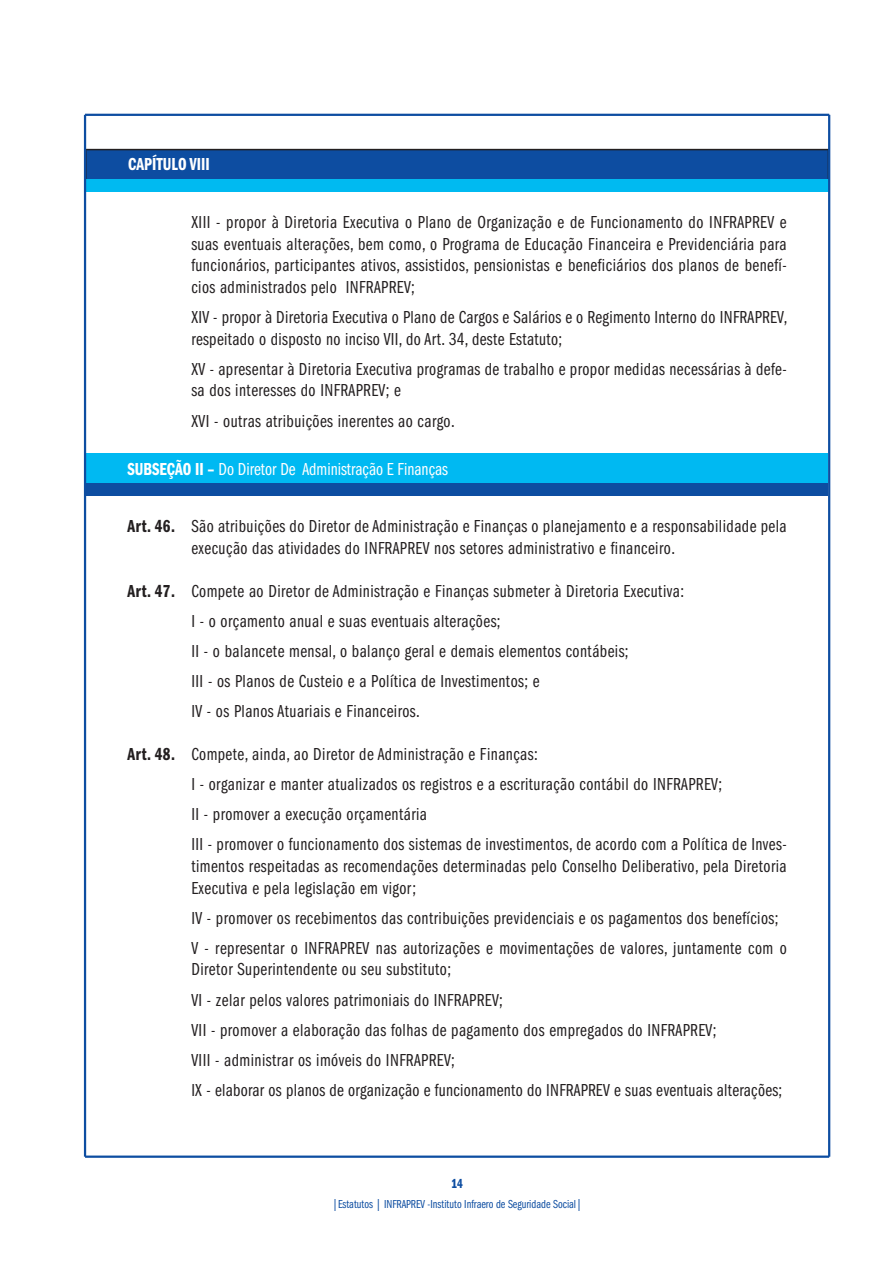
<style>
.page{position:relative;width:893px;height:1263px;background:#fff}
.page>*{position:absolute;margin:0;border:0;box-sizing:border-box;transform-origin:0 0}
.artigos_numerados{font:18px/21.6px "ITC Franklin Gothic Std Bk Cp";letter-spacing:.025em;color:#231f20;text-align:justify}
.artigos{font:18px/21.6px "ITC Franklin Gothic Std Bk Cp";letter-spacing:.025em;color:#231f20}
.titulo_seção{font:18px "ITC Franklin Gothic Std Bk Cp";color:#fff}
.titulo_II{font:18px "ITC Franklin Gothic Std Dm Cp";color:#fff}
.t1{font:13.5px "ITC Franklin Gothic Std Dm Cp";color:#0d4da1}
.t2{font:12px "ITC Franklin Gothic Std Bk Cp";color:#0d4da1}
.s1{font-family:"ITC Franklin Gothic Std Dm Cp"}
</style>
<div class="page">
<div style="left:86px;top:150px;width:742px;height:29px;background:#0d4da1"></div>
<div style="left:86px;top:179px;width:742px;height:12px;background:#00baf1"></div>
<hr style="left:85px;top:149px;width:744px;height:1px;background:#231f20">
<hr style="left:85px;top:150px;width:2px;height:29px;background:#231f20">
<div style="left:85px;top:454px;width:743px;height:29px;background:#00b9f2"></div>
<div style="left:85px;top:483px;width:743px;height:12px;background:#0d4da1"></div>
<hr style="left:828px;top:115px;width:2px;height:1042px;background:#0d4da1">
<hr style="left:85px;top:1155px;width:744px;height:3px;background:#0d4da1">
<hr style="left:84px;top:115px;width:2px;height:1042px;background:#0d4da1">
<hr style="left:85px;top:114px;width:744px;height:2px;background:#0d4da1">
<p class="titulo_II" style="left:128px;top:155px;width:83px">CAPÍTULO VIII</p>
<p class="artigos" style="left:191px;top:212px;width:597px;text-align:justify">XIII - propor à Diretoria Executiva o Plano de Organização e de Funcionamento do INFRAPREV e suas eventuais alterações, bem como, o Programa de Educação Financeira e Previdenciária para funcionários, participantes ativos, assistidos, pensionistas e beneficiários dos planos de benefí&shy;cios administrados pelo INFRAPREV;</p>
<p class="artigos" style="left:191px;top:307px;width:598px">XIV - propor à Diretoria Executiva o Plano de Cargos e Salários e o Regimento Interno do INFRAPREV, respeitado o disposto no inciso VII, do Art. 34, deste Estatuto;</p>
<p class="artigos" style="left:191px;top:358px;width:597px">XV - apresentar à Diretoria Executiva programas de trabalho e propor medidas necessárias à defe&shy;sa dos interesses do INFRAPREV; e</p>
<p class="artigos" style="left:191px;top:410px;width:265px">XVI - outras atribuições inerentes ao cargo.</p>
<p class="titulo_seção" style="left:128px;top:459px;width:322px"><span class="s1">SUBSEÇÃO II –</span> Do Diretor De Administração E Finanças</p>
<p class="artigos" style="left:191px;top:516px;width:597px;text-indent:-64px"><span class="s1">Art. 46.</span> São atribuições do Diretor de Administração e Finanças o planejamento e a responsabilidade pela execução das atividades do INFRAPREV nos setores administrativo e financeiro.</p>
<p class="artigos" style="left:128px;top:580px;width:558px"><span class="s1">Art. 47.</span> Compete ao Diretor de Administração e Finanças submeter à Diretoria Executiva:</p>
<p class="artigos_numerados" style="left:191px;top:610px;width:311px">I - o orçamento anual e suas eventuais alterações;</p>
<p class="artigos_numerados" style="left:191px;top:640px;width:439px">II - o balancete mensal, o balanço geral e demais elementos contábeis;</p>
<p class="artigos_numerados" style="left:191px;top:671px;width:350px">III - os Planos de Custeio e a Política de Investimentos; e</p>
<p class="artigos_numerados" style="left:191px;top:701px;width:230px">IV - os Planos Atuariais e Financeiros.</p>
<p class="artigos" style="left:128px;top:744px;width:412px"><span class="s1">Art. 48.</span> Compete, ainda, ao Diretor de Administração e Finanças:</p>
<p class="artigos_numerados" style="left:191px;top:774px;width:532px">I - organizar e manter atualizados os registros e a escrituração contábil do INFRAPREV;</p>
<p class="artigos_numerados" style="left:191px;top:804px;width:237px">II - promover a execução orçamentária</p>
<p class="artigos_numerados" style="left:191px;top:834px;width:597px">III - promover o funcionamento dos sistemas de investimentos, de acordo com a Política de Inves&shy;timentos respeitadas as recomendações determinadas pelo Conselho Deliberativo, pela Diretoria Executiva e pela legislação em vigor;</p>
<p class="artigos_numerados" style="left:191px;top:907px;width:589px">IV - promover os recebimentos das contribuições previdenciais e os pagamentos dos benefícios;</p>
<p class="artigos_numerados" style="left:191px;top:937px;width:597px">V - representar o INFRAPREV nas autorizações e movimentações de valores, juntamente com o<br>Diretor Superintendente ou seu substituto;</p>
<p class="artigos_numerados" style="left:191px;top:989px;width:313px">VI - zelar pelos valores patrimoniais do INFRAPREV;</p>
<p class="artigos_numerados" style="left:191px;top:1019px;width:527px">VII - promover a elaboração das folhas de pagamento dos empregados do INFRAPREV;</p>
<p class="artigos_numerados" style="left:191px;top:1049px;width:265px">VIII - administrar os imóveis do INFRAPREV;</p>
<p class="artigos_numerados" style="left:191px;top:1079px;width:592px">IX - elaborar os planos de organização e funcionamento do INFRAPREV e suas eventuais alterações;</p>
<p class="t1" style="left:451px;top:1176px;width:13px">14</p>
<p class="t2" style="left:332px;top:1198px;width:252px">|Estatutos | INFRAPREV -Instituto Infraero de Seguridade Social|</p>
</div>
